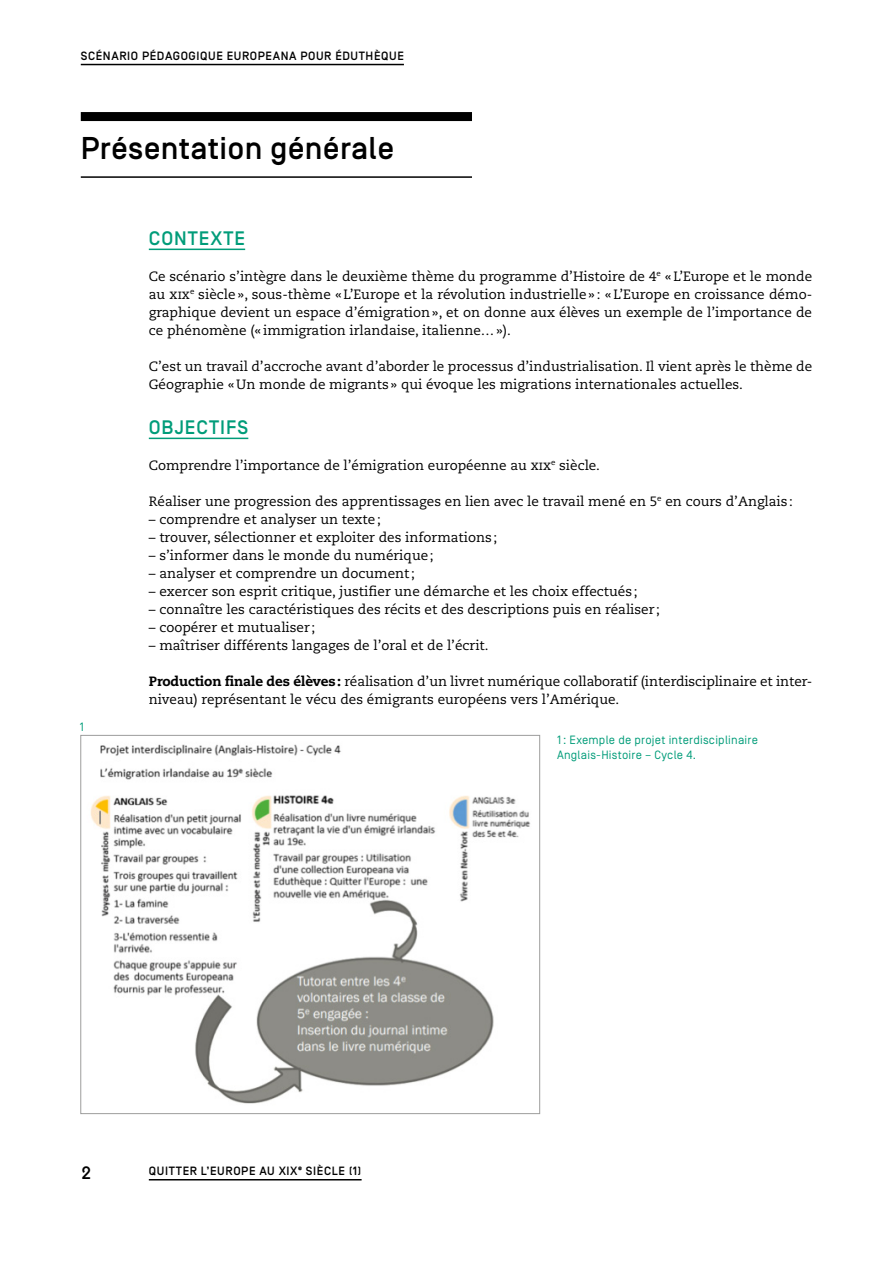
<style>
.page{position:relative;width:893px;height:1263px;background:#fff}
.page>*{position:absolute;margin:0;border:0;box-sizing:border-box;transform-origin:0 0}
.Titre_1{font:500 31.5px "Simplon BP";letter-spacing:.01em;color:#000}
.Titre_2{font:500 19.5px "Simplon BP";letter-spacing:.05em;color:#009c79}
.t1{font:500 18px "Simplon BP Mono";color:#000}
.Texte_courant{font:13.5px/18px "Caecilia LT Std";color:#000}
.Titre_courant{font:500 12px "Simplon BP";letter-spacing:.05em;color:#000}
.Legende{font:12px/14.2px "Simplon BP Regular";letter-spacing:.02em;color:#009c79}
.s1{font-weight:800}
</style>
<div class="page">
<hr style="left:81px;top:64px;width:323px;height:1px;background:#000">
<hr style="left:149px;top:1179px;width:213px;height:1px;background:#000">
<div style="left:81px;top:112px;width:391px;height:9px;background:#000"></div>
<hr style="left:81px;top:176px;width:391px;height:2px;background:#000">
<hr style="left:149px;top:249px;width:96px;height:1px;background:#009c79">
<hr style="left:149px;top:438px;width:99px;height:1px;background:#009c79">
<img style="left:90px;top:744px;width:441px;height:360px">
<p class="Titre_courant" style="left:81px;top:49px;width:325px">SCÉNARIO PÉDAGOGIQUE EUROPEANA POUR ÉDUTHÈQUE</p>
<p class="Titre_1" style="left:81px;top:130px;width:315px">Présentation générale</p>
<p class="Legende" style="left:80px;top:719px;width:6px">1</p>
<p class="Titre_2" style="left:149px;top:227px;width:98px">CONTEXTE</p>
<p class="Texte_courant" style="left:149px;top:267px;width:665px;text-align:justify">Ce scénario s’intègre dans le deuxième thème du programme d’Histoire de 4<sup>e</sup> «L’Europe et le monde au xix<sup>e</sup> siècle», sous-thème «L’Europe et la révolution industrielle» : «L’Europe en croissance démo&shy;graphique devient un espace d’émigration», et on donne aux élèves un exemple de l’importance de ce phénomène (« immigration irlandaise, italienne…»).</p>
<p class="Texte_courant" style="left:149px;top:357px;width:665px">C’est un travail d’accroche avant d’aborder le processus d’industrialisation. Il vient après le thème de<br>Géographie «Un monde de migrants » qui évoque les migrations internationales actuelles.</p>
<p class="Titre_2" style="left:149px;top:416px;width:101px">OBJECTIFS</p>
<p class="Texte_courant" style="left:149px;top:456px;width:453px">Comprendre l’importance de l’émigration européenne au xix<sup>e</sup> siècle.</p>
<p class="Texte_courant" style="left:149px;top:492px;width:646px">Réaliser une progression des apprentissages en lien avec le travail mené en 5<sup>e</sup> en cours d’Anglais :</p>
<p class="Texte_courant" style="left:149px;top:510px;width:233px">– comprendre et analyser un texte;</p>
<p class="Texte_courant" style="left:149px;top:528px;width:350px">– trouver, sélectionner et exploiter des informations ;</p>
<p class="Texte_courant" style="left:149px;top:546px;width:286px">– s’informer dans le monde du numérique;</p>
<p class="Texte_courant" style="left:149px;top:564px;width:268px">– analyser et comprendre un document;</p>
<p class="Texte_courant" style="left:149px;top:582px;width:490px">– exercer son esprit critique, justifier une démarche et les choix effectués ;</p>
<p class="Texte_courant" style="left:149px;top:600px;width:513px">– connaître les caractéristiques des récits et des descriptions puis en réaliser ;</p>
<p class="Texte_courant" style="left:149px;top:618px;width:168px">– coopérer et mutualiser ;</p>
<p class="Texte_courant" style="left:149px;top:636px;width:341px">– maîtriser différents langages de l’oral et de l’écrit.</p>
<p class="Texte_courant" style="left:149px;top:672px;width:665px"><span class="s1">Production finale des élèves:</span> réalisation d’un livret numérique collaboratif (interdisciplinaire et inter&shy;niveau) représentant le vécu des émigrants européens vers l’Amérique.</p>
<p class="Legende" style="left:557px;top:733px;width:202px">1: Exemple de projet interdisciplinaire<br>Anglais-Histoire – Cycle 4.</p>
<p class="t1" style="left:81px;top:1161px;width:12px">2</p>
<p class="Titre_courant" style="left:149px;top:1164px;width:214px">QUITTER L’EUROPE AU XIXe SIÈCLE (1)</p>
</div>
